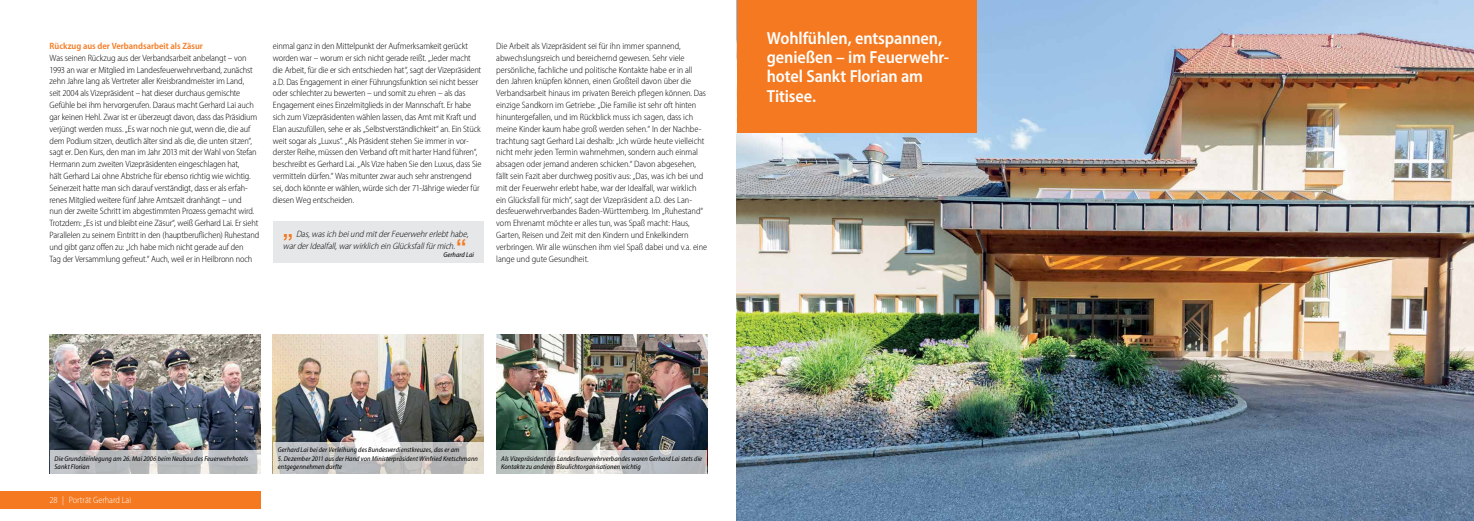
<style>
.page{position:relative;width:1474px;height:521px;background:#fff}
.page>*{position:absolute;margin:0;border:0;box-sizing:border-box;transform-origin:0 0}
.t1{font:700 21px "Arial";color:#f47920}
.t2{font:600 semi-condensed 17.5px/19.2px "Myriad Pro";letter-spacing:-.005em;color:#fff}
.t3{font:300 semi-condensed 9.19px/11.8px "Myriad Pro";letter-spacing:-.01em;color:#000}
.t4{font:italic 300 semi-condensed 9.19px/11.8px "Myriad Pro";color:#000}
.t5{font:600 semi-condensed 9.19px "Myriad Pro";color:#f47920}
.t6{font:300 semi-condensed 9.19px "Myriad Pro";letter-spacing:-.005em;color:#fff}
.t7{font:italic semi-condensed 7px/8.8px "Myriad Pro";letter-spacing:.01em;color:#000}
</style>
<div class="page">
<img style="left:737px;top:0;width:736px;height:521px">
<div style="left:273px;top:221px;width:211px;height:41px;background:#e6e7e8"></div>
<img style="left:50px;top:335px;width:210px;height:115px">
<img style="left:273px;top:335px;width:211px;height:107px">
<img style="left:496px;top:335px;width:211px;height:115px">
<svg style="left:50px;top:450px;width:210px;height:24px;background:#bfc1c3"></svg>
<svg style="left:273px;top:442px;width:211px;height:32px;background:#c8c8c7"></svg>
<svg style="left:496px;top:450px;width:211px;height:24px;background:#c6cac9"></svg>
<div style="left:0;top:491px;width:260px;height:17px;background:#f47920"></div>
<div style="left:737px;top:0;width:239px;height:133px;background:#f47920"></div>
<p class="t5" style="left:50px;top:40px;width:155px">Rückzug aus der Verbandsarbeit als Zäsur</p>
<p class="t3" style="left:50px;top:52px;width:211px">Was seinen Rückzug aus der Verbandsarbeit anbelangt – von 1993 an war er Mitglied im Landesfeuerwehrverband, zunächst zehn Jahre lang als Vertreter aller Kreisbrandmeister im Land,<br>seit 2004 als Vizepräsident – hat dieser durchaus gemischte Gefühle bei ihm hervorgerufen. Daraus macht Gerhard Lai auch gar keinen Hehl. Zwar ist er überzeugt davon, dass das Präsidium verjüngt werden muss. „Es war noch nie gut, wenn die, die auf dem Podium sitzen, deutlich älter sind als die, die unten sitzen“, sagt er. Den Kurs, den man im Jahr 2013 mit der Wahl von Stefan Hermann zum zweiten Vizepräsidenten eingeschlagen hat,<br>hält Gerhard Lai ohne Abstriche für ebenso richtig wie wichtig.<br>Seinerzeit hatte man sich darauf verständigt, dass er als erfah&shy;renes Mitglied weitere fünf Jahre Amtszeit dranhängt – und<br>nun der zweite Schritt im abgestimmten Prozess gemacht wird.<br>Trotzdem: „Es ist und bleibt eine Zäsur“, weiß Gerhard Lai. Er sieht Parallelen zu seinem Eintritt in den (hauptberuflichen) Ruhestand und gibt ganz offen zu: „Ich habe mich nicht gerade auf den<br>Tag der Versammlung gefreut.“ Auch, weil er in Heilbronn noch</p>
<p class="t3" style="left:273px;top:40px;width:210px">einmal ganz in den Mittelpunkt der Aufmerksamkeit gerückt worden war – worum er sich nicht gerade reißt. „Jeder macht die Arbeit, für die er sich entschieden hat“, sagt der Vizepräsident a.D. Das Engagement in einer Führungsfunktion sei nicht besser oder schlechter zu bewerten – und somit zu ehren – als das Engagement eines Einzelmitglieds in der Mannschaft. Er habe sich zum Vizepräsidenten wählen lassen, das Amt mit Kraft und Elan auszufüllen, sehe er als „Selbstverständlichkeit“ an. Ein Stück weit sogar als „Luxus“. „Als Präsident stehen Sie immer in vor&shy;derster Reihe, müssen den Verband oft mit harter Hand führen“, beschreibt es Gerhard Lai. „Als Vize haben Sie den Luxus, dass Sie vermitteln dürfen.“ Was mitunter zwar auch sehr anstrengend sei, doch könnte er wählen, würde sich der 71-Jährige wieder für diesen Weg entscheiden.</p>
<p class="t4" style="left:283px;top:228px;width:189px;text-indent:13px">Das,wasich beiund mitderFeuerwehrerlebthabe, warderIdealfall,warwirklich ein Glücksfallfürmich.</p>
<p class="t7" style="left:443px;top:251px;width:32px">Gerhard Lai</p>
<h1 class="t1" style="left:283px;top:215px;width:12px">„</h1>
<h1 class="t1" style="left:456px;top:232px;width:12px">“</h1>
<p class="t3" style="left:496px;top:40px;width:212px">Die Arbeit als Vizepräsident sei für ihn immer spannend, abwechslungsreich und bereichernd gewesen. Sehr viele persönliche, fachliche und politische Kontakte habe er in all den Jahren knüpfen können, einen Großteil davon über die Verbandsarbeit hinaus im privaten Bereich pflegen können. Das einzige Sandkorn im Getriebe: „Die Familie ist sehr oft hinten hinuntergefallen, und im Rückblick muss ich sagen, dass ich meine Kinder kaum habe groß werden sehen.“ In der Nachbe&shy;trachtung sagt Gerhard Lai deshalb: „Ich würde heute vielleicht nicht mehr jeden Termin wahrnehmen, sondern auch einmal absagen oder jemand anderen schicken.“ Davon abgesehen, fällt sein Fazit aber durchweg positiv aus: „Das, was ich bei und mit der Feuerwehr erlebt habe, war der Idealfall, war wirklich ein Glücksfall für mich“, sagt der Vizepräsident a.D. des Lan&shy;desfeuerwehrverbandes Baden-Württemberg. Im „Ruhestand“ vom Ehrenamt möchte er alles tun, was Spaß macht: Haus, Garten, Reisen und Zeit mit den Kindern und Enkelkindern verbringen. Wir alle wünschen ihm viel Spaß dabei und v.a. eine lange und gute Gesundheit.</p>
<h2 class="t2" style="left:766px;top:28px;width:184px">Wohlfühlen, entspannen, genießen – im Feuerwehr&shy;hotel Sankt Florian am -Titisee.</h2>
<p class="t7" style="left:55px;top:454px;width:195px">Die Grundsteinlegung am 26. Mai 2006 beim Neubau des Feuerwehrhotels<br>Sankt Florian</p>
<p class="t6" style="left:50px;top:495px;width:83px">28 | Porträt Gerhard Lai</p>
<p class="t7" style="left:278px;top:445px;width:183px">Gerhard Lai bei der Verleihung des Bundesverdienstkreuzes, das er am</p>
<p class="t7" style="left:278px;top:454px;width:201px">5. Dezember 2011 aus der Hand von Ministerpräsident Winfried Kretschmann entgegennehmen durfte</p>
<p class="t7" style="left:501px;top:454px;width:202px">Als Vizepräsident des Landesfeuerwehrverbandes waren Gerhard Lai stets die<br>Kontakte zu anderen Blaulichtorganisationen wichtig</p>
</div>
